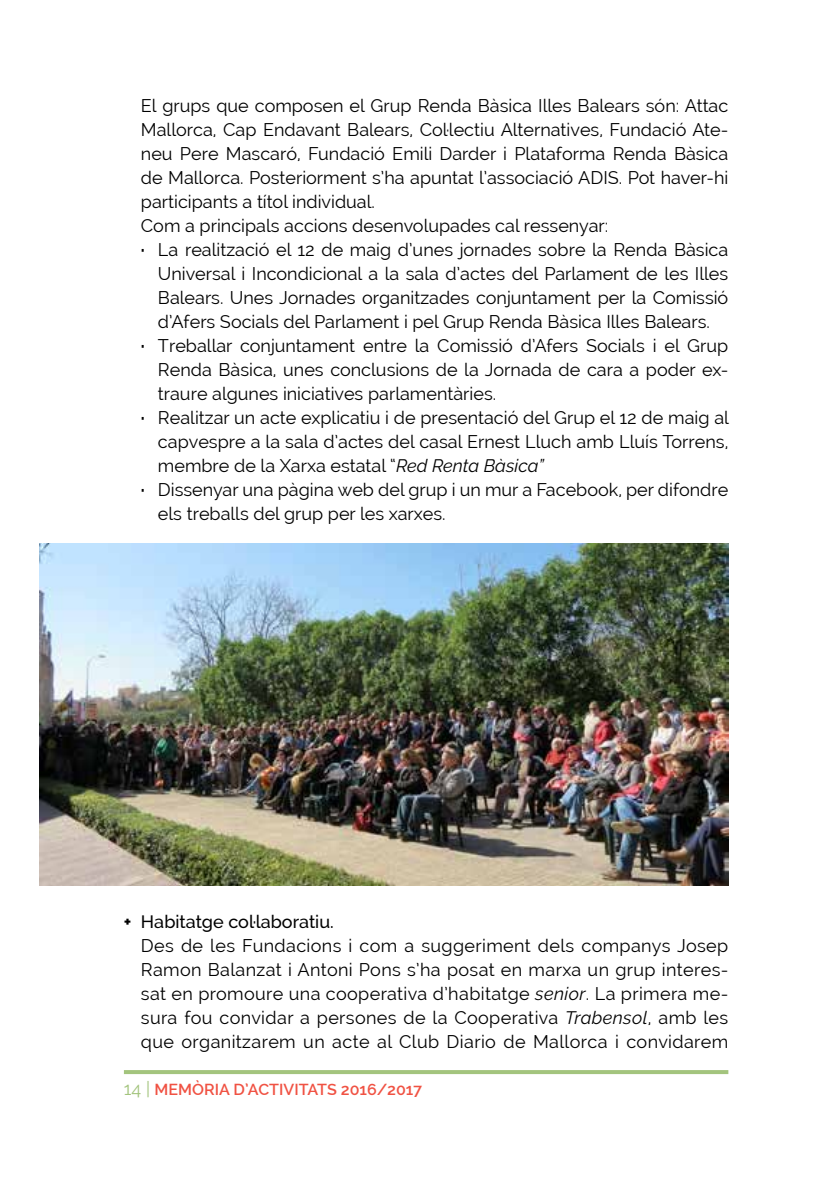
<style>
.page{position:relative;width:840px;height:1191px;background:#fff}
.page>*{position:absolute;margin:0;border:0;box-sizing:border-box;transform-origin:0 0}
.t1{font:18px "Raleway";color:#000}
.t2{font:18px/24px "Raleway";letter-spacing:.02em;color:#000}
.t3{font:600 16px "Raleway";color:#f05243}
.s1{font-weight:700}
.s2{font-style:italic}
.s3{font-weight:500}
.s4{font-weight:400;font-size:18px;color:#a3c47d}
</style>
<div class="page">
<hr style="left:124px;top:1070px;width:604px;height:4px;background:#a3c47d">
<img style="left:40px;top:544px;width:688px;height:341px">
<p class="t1" style="left:141px;top:95px;width:588px">El grups que composen el Grup Renda Bàsica Illes Balears són: Attac</p>
<p class="t1" style="left:141px;top:119px;width:588px">Mallorca, Cap Endavant Balears, Col·lectiu Alternatives, Fundació Ate-</p>
<p class="t1" style="left:141px;top:143px;width:588px">neu Pere Mascaró, Fundació Emili Darder i Plataforma Renda Bàsica</p>
<p class="t1" style="left:141px;top:167px;width:588px">de Mallorca. Posteriorment s’ha apuntat l’associació ADIS. Pot haver-hi</p>
<p class="t1" style="left:141px;top:191px;width:235px">participants a títol individual.</p>
<p class="t1" style="left:141px;top:215px;width:469px">Com a principals accions desenvolupades cal ressenyar:</p>
<p class="t1" style="left:141px;top:239px;width:588px"><span class="s1">·</span> La realització el 12 de maig d’unes jornades sobre la Renda Bàsica</p>
<p class="t1" style="left:158px;top:263px;width:571px">Universal i Incondicional a la sala d’actes del Parlament de les Illes</p>
<p class="t1" style="left:158px;top:287px;width:571px">Balears. Unes Jornades organitzades conjuntament per la Comissió</p>
<p class="t1" style="left:158px;top:311px;width:553px">d’Afers Socials del Parlament i pel Grup Renda Bàsica Illes Balears.</p>
<p class="t1" style="left:141px;top:335px;width:588px"><span class="s1">·</span> Treballar conjuntament entre la Comissió d’Afers Socials i el Grup</p>
<p class="t1" style="left:158px;top:359px;width:571px">Renda Bàsica, unes conclusions de la Jornada de cara a poder ex-</p>
<p class="t1" style="left:158px;top:383px;width:339px">traure algunes iniciatives parlamentàries.</p>
<p class="t1" style="left:141px;top:407px;width:589px"><span class="s1">·</span> Realitzar un acte explicatiu i de presentació del Grup el 12 de maig al</p>
<p class="t1" style="left:158px;top:431px;width:571px">capvespre a la sala d’actes del casal Ernest Lluch amb Lluís Torrens,</p>
<p class="t1" style="left:158px;top:455px;width:387px">membre de la Xarxa estatal “<span class="s2">Red Renta Bàsica”</span></p>
<p class="t1" style="left:141px;top:479px;width:588px"><span class="s1">·</span> Dissenyar una pàgina web del grup i un mur a Facebook, per difondre</p>
<p class="t1" style="left:158px;top:503px;width:289px">els treballs del grup per les xarxes.</p>
<p class="t2" style="left:141px;top:909px;width:588px;text-indent:-17px"><span class="s1">+</span> <span class="s3">Habitatge col·laboratiu.<br></span>Des de les Fundacions i com a suggeriment dels companys Josep Ramon Balanzat i Antoni Pons s’ha posat en marxa un grup interes&shy;sat en promoure una cooperativa d’habitatge <span class="s2">senior</span>. La primera me&shy;sura fou convidar a persones de la Cooperativa <span class="s2">Trabensol</span>, amb les que organitzarem un acte al Club Diario de Mallorca i convidarem</p>
<p class="t3" style="left:124px;top:1079px;width:300px"><span class="s4">14 |</span> MEMÒRIA D’ACTIVITATS 2016/2017</p>
</div>
